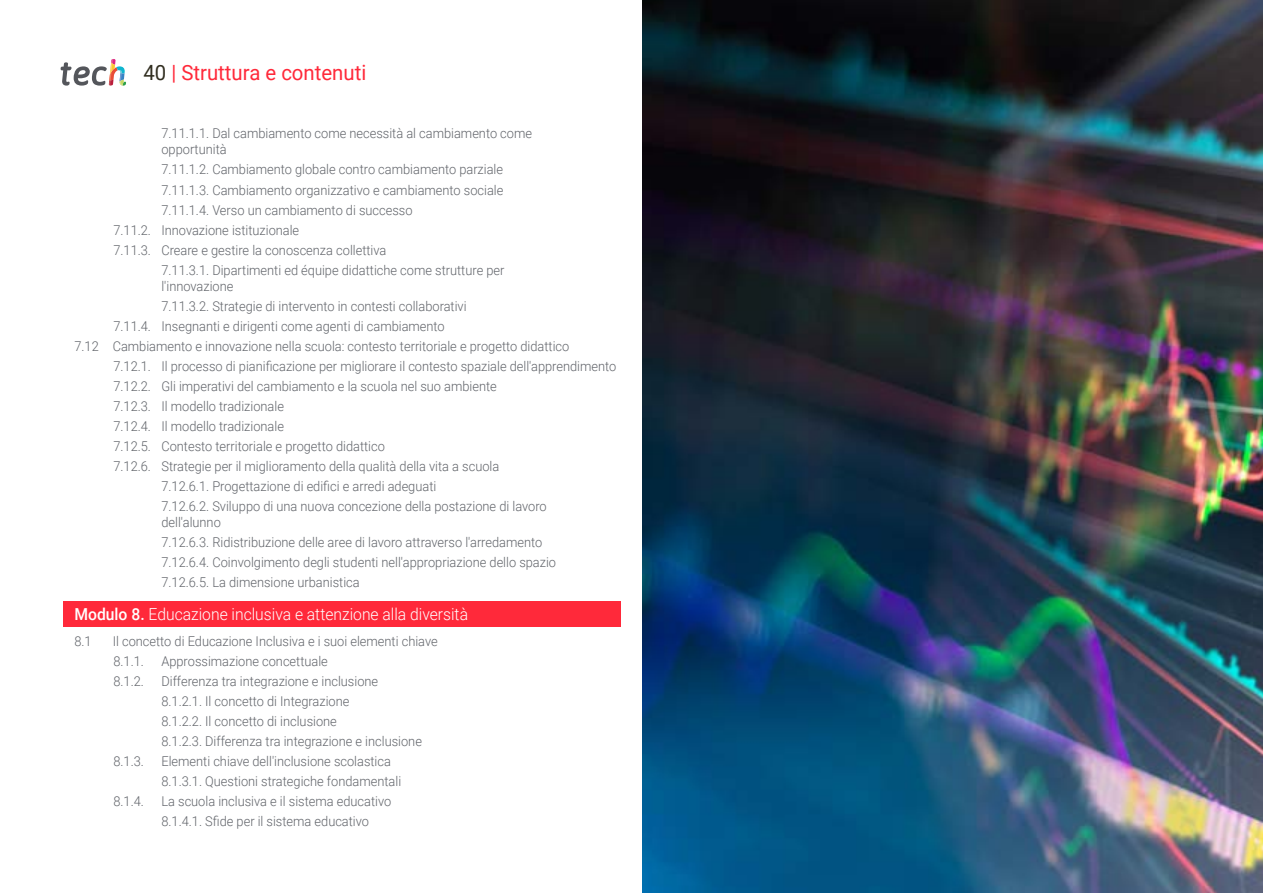
<style>
.page{position:relative;width:1263px;height:893px;background:#fff}
.page>*{position:absolute;margin:0;border:0;box-sizing:border-box;transform-origin:0 0}
.t1{font:21px "Roboto";color:#ff293a}
.t2{font:300 16.5px "Roboto";color:#fff;scale:.95 1}
.t3{font:300 13.5px/20px "Roboto";color:#61646a;scale:.95 1}
.s1{color:#312e20}
.s2{font-weight:500}
</style>
<div class="page">
<div style="left:63px;top:601px;width:558px;height:25px;background:#ff293a"></div>
<img style="left:642px;top:0;width:621px;height:893px">
<svg style="left:61px;top:59px;width:65px;height:27px"></svg>
<h1 class="t1" style="left:144px;top:57px;width:224px"><span class="s1">40</span> | Struttura e contenuti</h1>
<p class="t3" style="left:161px;top:124px;width:392px;line-height:16.2px">7.11.1.1. Dal cambiamento come necessità al cambiamento come opportunità</p>
<p class="t3" style="left:161px;top:159px;width:361px">7.11.1.2. Cambiamento globale contro cambiamento parziale</p>
<p class="t3" style="left:161px;top:180px;width:361px">7.11.1.3. Cambiamento organizzativo e cambiamento sociale</p>
<p class="t3" style="left:161px;top:200px;width:266px">7.11.1.4. Verso un cambiamento di successo</p>
<p class="t3" style="left:113px;top:220px;width:197px">7.11.2. Innovazione istituzionale</p>
<p class="t3" style="left:113px;top:240px;width:289px">7.11.3. Creare e gestire la conoscenza collettiva</p>
<p class="t3" style="left:161px;top:260px;width:363px">7.11.3.1. Dipartimenti ed équipe didattiche come strutture per</p>
<p class="t3" style="left:161px;top:276px;width:77px">l'innovazione</p>
<p class="t3" style="left:161px;top:296px;width:323px">7.11.3.2. Strategie di intervento in contesti collaborativi</p>
<p class="t3" style="left:113px;top:316px;width:350px">7.11.4. Insegnanti e dirigenti come agenti di cambiamento</p>
<p class="t3" style="left:74px;top:336px;width:522px">7.12 Cambiamento e innovazione nella scuola: contesto territoriale e progetto didattico</p>
<p class="t3" style="left:113px;top:356px;width:531px">7.12.1. Il processo di pianificazione per migliorare il contesto spaziale dell'apprendimento</p>
<p class="t3" style="left:113px;top:376px;width:405px">7.12.2. Gli imperativi del cambiamento e la scuola nel suo ambiente</p>
<p class="t3" style="left:113px;top:396px;width:181px">7.12.3. Il modello tradizionale</p>
<p class="t3" style="left:113px;top:416px;width:181px">7.12.4. Il modello tradizionale</p>
<p class="t3" style="left:113px;top:436px;width:287px">7.12.5. Contesto territoriale e progetto didattico</p>
<p class="t3" style="left:113px;top:456px;width:408px">7.12.6. Strategie per il miglioramento della qualità della vita a scuola</p>
<p class="t3" style="left:161px;top:476px;width:291px">7.12.6.1. Progettazione di edifici e arredi adeguati</p>
<p class="t3" style="left:161px;top:496px;width:407px">7.12.6.2. Sviluppo di una nuova concezione della postazione di lavoro</p>
<p class="t3" style="left:161px;top:512px;width:417px">dell'alunno<br>7.12.6.3. Ridistribuzione delle aree di lavoro attraverso l'arredamento 7.12.6.4. Coinvolgimento degli studenti nell'appropriazione dello spazio 7.12.6.5. La dimensione urbanistica</p>
<p class="t2" style="left:74px;top:602px;width:416px"><span class="s2">Modulo 8.</span> Educazione inclusiva e attenzione alla diversità</p>
<p class="t3" style="left:74px;top:631px;width:20px">8.1</p>
<p class="t3" style="left:113px;top:631px;width:344px">Il concetto di Educazione Inclusiva e i suoi elementi chiave<br>8.1.1.</p>
<p class="t3" style="left:161px;top:651px;width:177px">Approssimazione concettuale</p>
<p class="t3" style="left:113px;top:671px;width:34px">8.1.2.</p>
<p class="t3" style="left:161px;top:671px;width:276px">Differenza tra integrazione e inclusione 8.1.2.1. Il concetto di Integrazione<br>8.1.2.2. Il concetto di inclusione<br>8.1.2.3. Differenza tra integrazione e inclusione</p>
<p class="t3" style="left:113px;top:751px;width:34px">8.1.3.</p>
<p class="t3" style="left:161px;top:751px;width:254px">Elementi chiave dell'inclusione scolastica<br>8.1.3.1. Questioni strategiche fondamentali</p>
<p class="t3" style="left:113px;top:791px;width:34px">8.1.4.</p>
<p class="t3" style="left:161px;top:791px;width:243px">La scuola inclusiva e il sistema educativo<br>8.1.4.1. Sfide per il sistema educativo</p>
</div>
